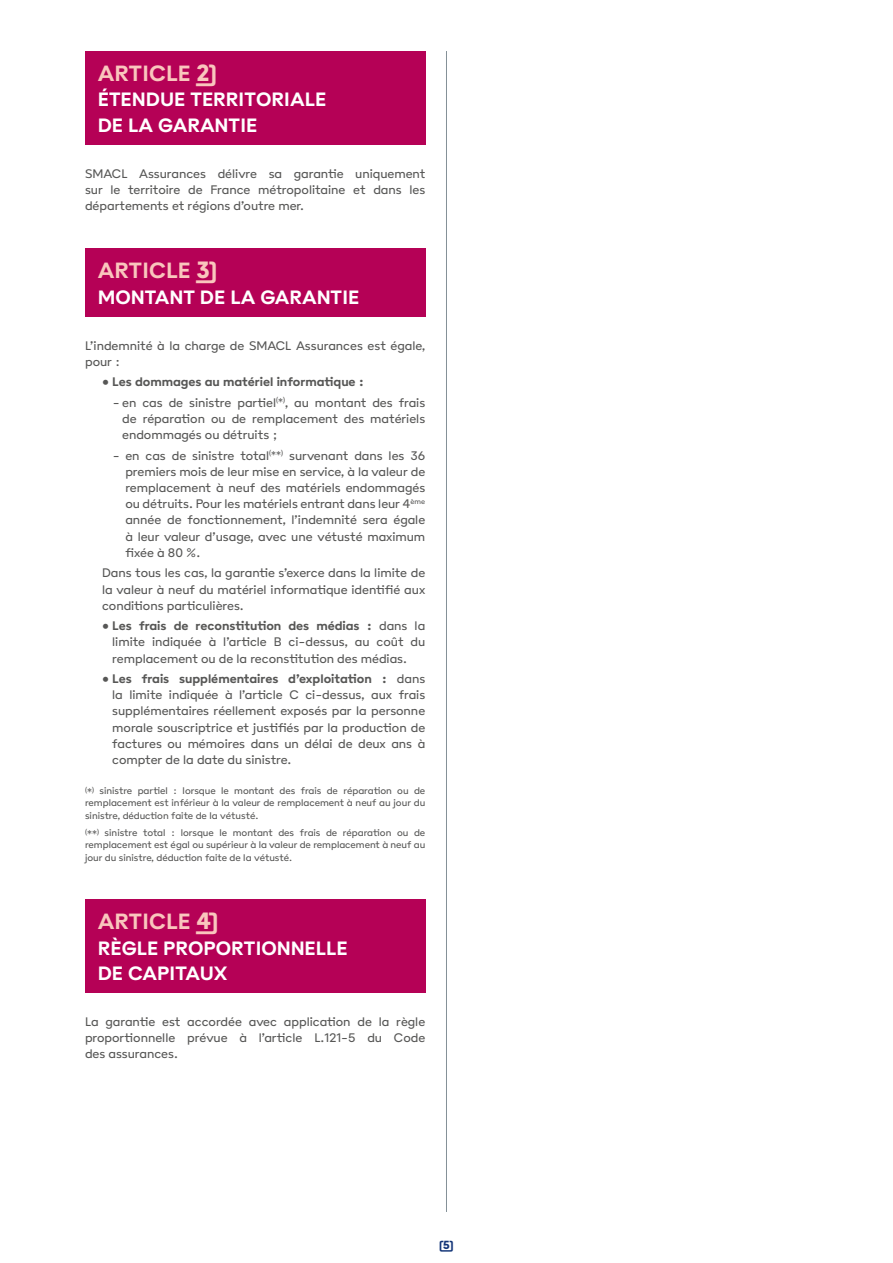
<style>
.page{position:relative;width:893px;height:1263px;background:#fff}
.page>*{position:absolute;margin:0;border:0;box-sizing:border-box;transform-origin:0 0}
.t1{font:700 24px "Poligon";color:#f9c6bd}
.t2{font:700 21px/25.2px "Poligon";color:#fff}
.t3{font:13.5px/16.2px "Poligon";color:#575756;text-align:justify}
.t4{font:700 13.5px "Poligon";color:#575756}
.t5{font:12px "Poligon Black Link";color:#133578}
.t6{font:10.5px/12.6px "Poligon";color:#575756;text-align:justify}
.s1{font-family:"Poligon Black Link";font-weight:400}
.s2{font-weight:700}
.s3{font-size:7.8px}
.s4{font-size:13.5px}
</style>
<div class="page">
<hr style="left:446px;top:51px;width:1px;height:1161px;background:#859198">
<div style="left:85px;top:51px;width:340px;height:93px;background:#b50156"></div>
<div style="left:85px;top:248px;width:340px;height:68px;background:#b50156"></div>
<div style="left:85px;top:899px;width:340px;height:93px;background:#b50156"></div>
<h1 class="t1" style="left:98px;top:58px;width:121px">ARTICLE <span class="s1">2</span></h1>
<h2 class="t2" style="left:98px;top:86px;width:230px">ÉTENDUE TERRITORIALE<br>DE LA GARANTIE</h2>
<p class="t3" style="left:85px;top:165px;width:342px">SMACL Assurances délivre sa garantie uniquement sur le territoire de France métropolitaine et dans les départements et régions d’outre mer.</p>
<h1 class="t1" style="left:98px;top:256px;width:121px">ARTICLE <span class="s1">3</span></h1>
<h2 class="t2" style="left:98px;top:284px;width:263px">MONTANT DE LA GARANTIE</h2>
<p class="t3" style="left:85px;top:337px;width:342px">L’indemnité à la charge de SMACL Assurances est égale, pour :</p>
<p class="t4" style="left:102px;top:373px;width:264px">• Les dommages au matériel informatique :</p>
<p class="t3" style="left:122px;top:394px;width:305px;text-indent:-10px">- en cas de sinistre partiel<sup>(</sup>*<sup>)</sup>, au montant des frais de réparation ou de remplacement des matériels endommagés ou détruits ;</p>
<p class="t3" style="left:125px;top:447px;width:301px;text-indent:-13px">- en cas de sinistre total<sup>(</sup>**<sup>)</sup> survenant dans les 36 premiers mois de leur mise en service, à la valeur de remplacement à neuf des matériels endommagés ou détruits. Pour les matériels entrant dans leur 4<sup>ème </sup>année de fonctionnement, l’indemnité sera égale à leur valeur d’usage, avec une vétusté maximum fixée à 80 %.</p>
<p class="t3" style="left:102px;top:565px;width:325px">Dans tous les cas, la garantie s’exerce dans la limite de la valeur à neuf du matériel informatique identifié aux conditions particulières.</p>
<p class="t3" style="left:112px;top:617px;width:314px;text-indent:-10px"><span class="s2">• Les frais de reconstitution des médias :</span> dans la limite indiquée à l’article B ci-dessus, au coût du remplacement ou de la reconstitution des médias.</p>
<p class="t3" style="left:112px;top:670px;width:314px;text-indent:-10px"><span class="s2">• Les frais supplémentaires d’exploitation :</span> dans la limite indiquée à l’article C ci-dessus, aux frais supplémentaires réellement exposés par la personne morale souscriptrice et justifiés par la production de factures ou mémoires dans un délai de deux ans à compter de la date du sinistre.</p>
<p class="t6" style="left:85px;top:784px;width:342px"><span class="s3">(</span><span class="s4">*</span><span class="s3">)</span> sinistre partiel : lorsque le montant des frais de réparation ou de remplacement est inférieur à la valeur de remplacement à neuf au jour du sinistre, déduction faite de la vétusté.</p>
<p class="t6" style="left:85px;top:826px;width:342px"><span class="s3">(</span><span class="s4">**</span><span class="s3">)</span> sinistre total : lorsque le montant des frais de réparation ou de remplacement est égal ou supérieur à la valeur de remplacement à neuf au jour du sinistre, déduction faite de la vétusté.</p>
<h1 class="t1" style="left:98px;top:906px;width:122px">ARTICLE <span class="s1">4</span></h1>
<h2 class="t2" style="left:98px;top:934px;width:251px">RÈGLE PROPORTIONNELLE<br>DE CAPITAUX</h2>
<p class="t3" style="left:85px;top:1013px;width:342px">La garantie est accordée avec application de la règle proportionnelle prévue à l’article L.121-5 du Code des assurances.</p>
<p class="t5" style="left:439px;top:1237px;width:16px">5</p>
</div>
